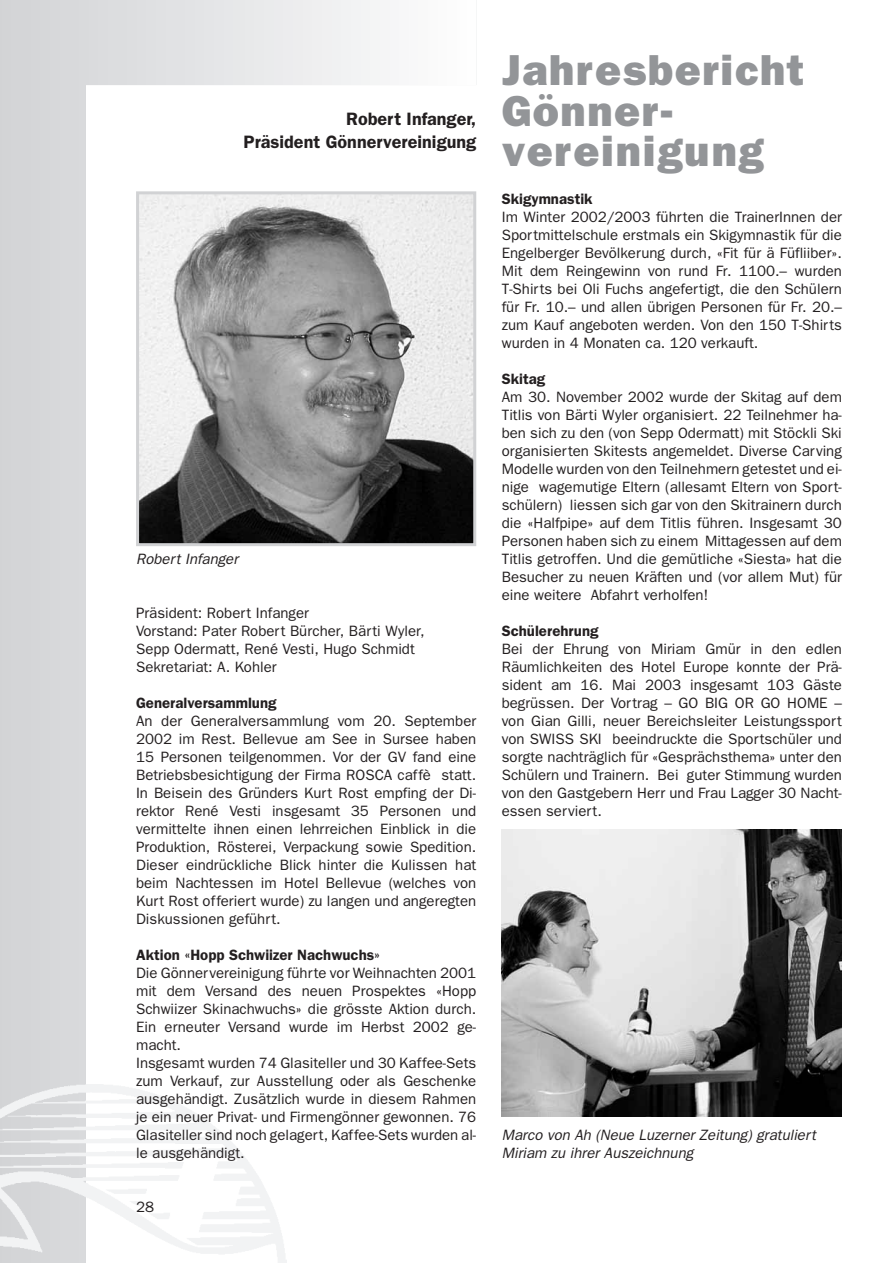
<style>
.page{position:relative;width:893px;height:1263px;background:#fff}
.page>*{position:absolute;margin:0;border:0;box-sizing:border-box;transform-origin:0 0}
.t1{font:800 43.5px/40.5px "Franklin Gothic";letter-spacing:.035em;color:#939598}
.t2{font:600 18px/22.5px "Franklin Gothic";color:#231f20;text-align:right}
.t3{font:15px/18px "Franklin Gothic";color:#231f20;text-align:justify}
.t4{font:italic 15px/18px "Franklin Gothic";color:#231f20}
.t5{font:600 15px "Franklin Gothic";color:#231f20}
</style>
<div class="page">
<svg style="left:0;top:0;width:380px;height:1263px"></svg>
<img style="left:0;top:1085px;width:286px;height:178px">
<img style="left:140px;top:195px;width:332px;height:347px">
<div style="left:136px;top:191px;width:340px;height:355px;border:3px solid #d1d2d4"></div>
<img style="left:502px;top:830px;width:340px;height:286px">
<p class="t2" style="left:244px;top:108px;width:234px">Robert Infanger,<br>Präsident Gönnervereinigung</p>
<p class="t4" style="left:136px;top:550px;width:104px">Robert Infanger</p>
<p class="t3" style="left:136px;top:604px;width:290px;text-align:left">Präsident: Robert Infanger<br>Vorstand: Pater Robert Bürcher, Bärti Wyler, Sepp Odermatt, René Vesti, Hugo Schmidt Sekretariat: A. Kohler</p>
<p class="t5" style="left:136px;top:694px;width:142px">Generalversammlung</p>
<p class="t3" style="left:136px;top:712px;width:342px">An der Generalversammlung vom 20. September 2002 im Rest. Bellevue am See in Sursee haben 15 Personen teilgenommen. Vor der GV fand eine Betriebsbesichtigung der Firma ROSCA caffè statt.<br>In Beisein des Gründers Kurt Rost empfing der Di&shy;rektor René Vesti insgesamt 35 Personen und vermittelte ihnen einen lehrreichen Einblick in die Produktion, Rösterei, Verpackung sowie Spedition.<br>Dieser eindrückliche Blick hinter die Kulissen hat beim Nachtessen im Hotel Bellevue (welches von Kurt Rost offeriert wurde) zu langen und angeregten Diskussionen geführt.</p>
<p class="t5" style="left:136px;top:946px;width:246px">Aktion «Hopp Schwiizer Nachwuchs»</p>
<p class="t3" style="left:136px;top:964px;width:342px;text-align:left">Die Gönnervereinigung führte vor Weihnachten 2001 mit dem Versand des neuen Prospektes «Hopp Schwiizer Skinachwuchs» die grösste Aktion durch.<br>Ein erneuter Versand wurde im Herbst 2002 ge&shy;macht.<br>Insgesamt wurden 74 Glasiteller und 30 Kaffee-Sets zum Verkauf, zur Ausstellung oder als Geschenke ausgehändigt. Zusätzlich wurde in diesem Rahmen je ein neuer Privat- und Firmengönner gewonnen. 76<br>Glasiteller sind noch gelagert, Kaffee-Sets wurden al&shy;le ausgehändigt.</p>
<p class="t3" style="left:136px;top:1198px;width:19px">28</p>
<h1 class="t1" style="left:502px;top:50px;width:304px">Jahresbericht<br>Gönner - vereinigung</h1>
<p class="t5" style="left:502px;top:190px;width:92px">Skigymnastik</p>
<p class="t3" style="left:502px;top:208px;width:342px">Im Winter 2002/2003 führten die TrainerInnen der Sportmittelschule erstmals ein Skigymnastik für die Engelberger Bevölkerung durch, «Fit für ä Füfliiber».<br>Mit dem Reingewinn von rund Fr. 1100.– wurden T-Shirts bei Oli Fuchs angefertigt, die den Schülern für Fr. 10.– und allen übrigen Personen für Fr. 20.– zum Kauf angeboten werden. Von den 150 T-Shirts wurden in 4 Monaten ca. 120 verkauft.</p>
<p class="t5" style="left:502px;top:370px;width:45px">Skitag</p>
<p class="t3" style="left:502px;top:388px;width:342px">Am 30. November 2002 wurde der Skitag auf dem Titlis von Bärti Wyler organisiert. 22 Teilnehmer ha&shy;ben sich zu den (von Sepp Odermatt) mit Stöckli Ski organisierten Skitests angemeldet. Diverse Carving Modelle wurden von den Teilnehmern getestet und ei&shy;nige wagemutige Eltern (allesamt Eltern von Sport&shy;schülern) liessen sich gar von den Skitrainern durch die «Halfpipe» auf dem Titlis führen. Insgesamt 30<br>Personen haben sich zu einem Mittagessen auf dem Titlis getroffen. Und die gemütliche «Siesta» hat die Besucher zu neuen Kräften und (vor allem Mut) für eine weitere Abfahrt verholfen!</p>
<p class="t5" style="left:502px;top:622px;width:98px">Schülerehrung</p>
<p class="t3" style="left:502px;top:640px;width:342px">Bei der Ehrung von Miriam Gmür in den edlen Räumlichkeiten des Hotel Europe konnte der Prä&shy;sident am 16. Mai 2003 insgesamt 103 Gäste begrüssen. Der Vortrag – GO BIG OR GO HOME – von Gian Gilli, neuer Bereichsleiter Leistungssport von SWISS SKI beeindruckte die Sportschüler und sorgte nachträglich für «Gesprächsthema» unter den Schülern und Trainern. Bei guter Stimmung wurden von den Gastgebern Herr und Frau Lagger 30 Nacht - essen serviert.</p>
<p class="t4" style="left:502px;top:1126px;width:316px">Marco von Ah (Neue Luzerner Zeitung) gratuliert<br>Miriam zu ihrer Auszeichnung</p>
</div>
